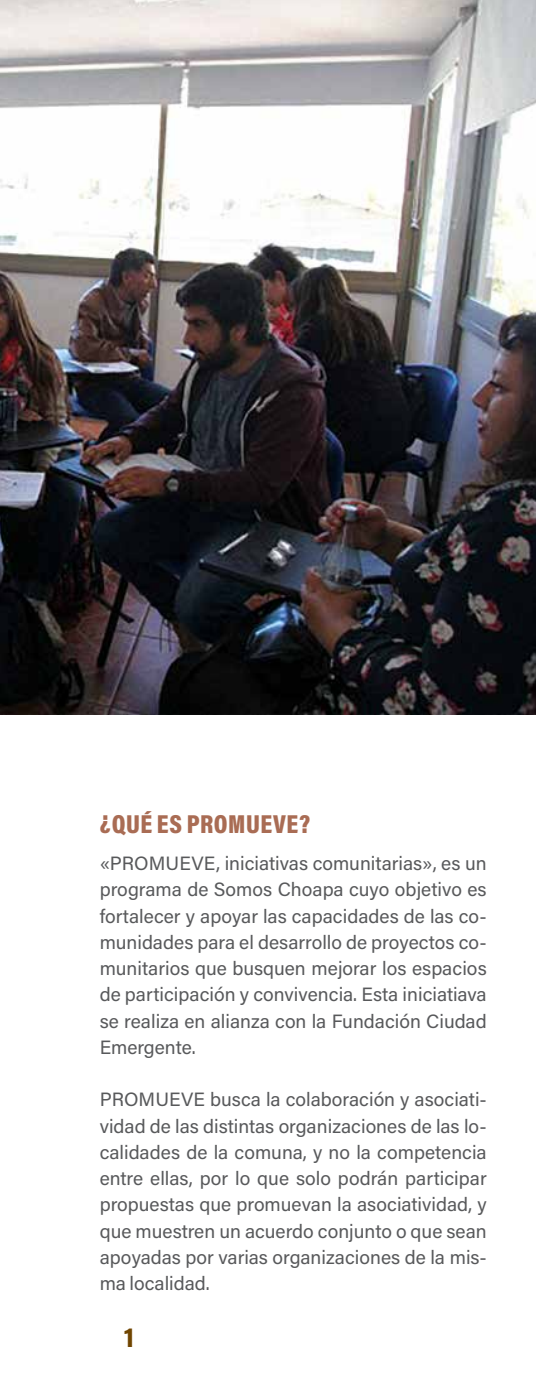
<style>
.page{position:relative;width:536px;height:1389px;background:#fff}
.page>*{position:absolute;margin:0;border:0;box-sizing:border-box;transform-origin:0 0}
.t1{font:700 28px "Acumin Pro";color:#704500}
.t2{font:900 26.25px "Acumin Pro Cond";letter-spacing:.02em;color:#a96c54}
.t3{font:19.25px/26.2px "Acumin Pro";color:#58595b;text-align:justify}
</style>
<div class="page">
<img style="left:0;top:0;width:536px;height:715px">
<h2 class="t2" style="left:100px;top:807px;width:212px">¿QUÉ ES PROMUEVE?</h2>
<p class="t3" style="left:100px;top:849px;width:388px">«PROMUEVE, iniciativas comunitarias», es un programa de Somos Choapa cuyo objetivo es fortalecer y apoyar las capacidades de las co&shy;munidades para el desarrollo de proyectos co&shy;munitarios que busquen mejorar los espacios de participación y convivencia. Esta iniciatiava se realiza en alianza con la Fundación Ciudad Emergente.</p>
<p class="t3" style="left:100px;top:1086px;width:388px">PROMUEVE busca la colaboración y asociati&shy;vidad de las distintas organizaciones de las lo&shy;calidades de la comuna, y no la competencia entre ellas, por lo que solo podrán participar propuestas que promuevan la asociatividad, y que muestren un acuerdo conjunto o que sean apoyadas por varias organizaciones de la mis&shy;ma localidad.</p>
<h1 class="t1" style="left:123px;top:1317px;width:13px">1</h1>
</div>
